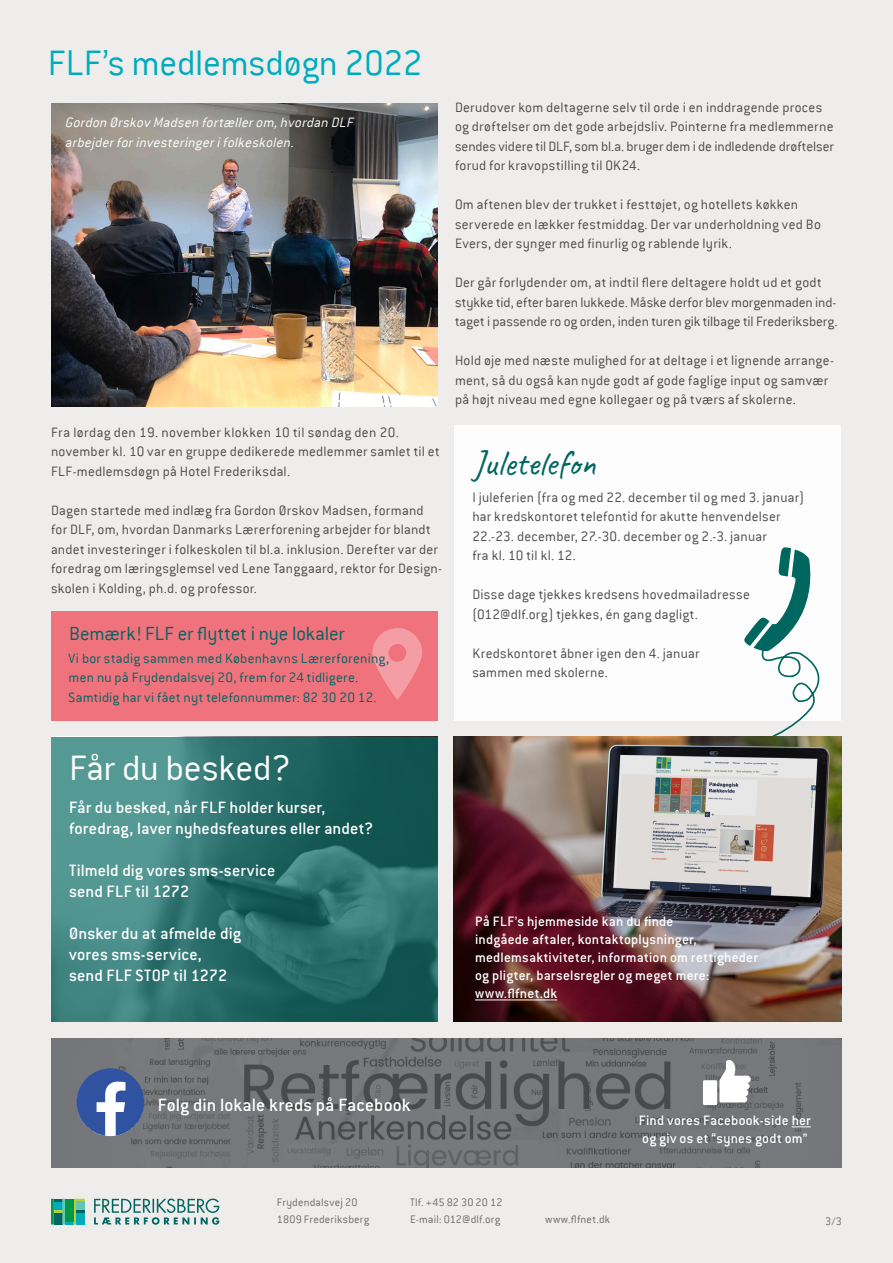
<style>
.page{position:relative;width:893px;height:1263px;background:#efedec}
.page>*{position:absolute;margin:0;border:0;box-sizing:border-box;transform-origin:0 0}
.t1{font:300 39px "Conduit ITC";letter-spacing:-.01em;color:#00acbc}
.t2{font:300 39px "Conduit ITC";letter-spacing:-.01em;color:#fff}
.t3{font:36px "Caveat";color:#006660}
.t4{font:300 21px "Conduit ITC";letter-spacing:-.005em;color:#006660}
.t5{font:500 19.5px "Conduit ITC";letter-spacing:.005em;color:#fff}
.t6{font:500 18px "Conduit ITC";letter-spacing:.005em;color:#fff}
.t7{font:300 15px/19.5px "Conduit ITC";letter-spacing:.015em;color:#4b4c4d}
.t8{font:500 15px "Conduit ITC";letter-spacing:.015em;color:#fff}
.t9{font:300 15px "Conduit ITC";letter-spacing:.01em;color:#006660}
.t10{font:italic 300 15px/19.5px "Conduit ITC";color:#fff}
.t11{font:300 15px "Conduit ITC";letter-spacing:-.005em;color:#4b4c4d}
.t12{font:300 12px "Conduit ITC";letter-spacing:.015em;color:#6c6d70}
</style>
<div class="page">
<svg style="left:51px;top:736px;width:387px;height:285px;background:#317572"></svg>
<img style="left:51px;top:1038px;width:790px;height:130px">
<svg style="left:792px;top:1126px;width:19px;height:1px"></svg>
<svg style="left:77px;top:1068px;width:67px;height:67px;background:#6279a9"></svg>
<div style="left:703px;top:1080px;width:14px;height:25px;background:#fff"></div>
<svg style="left:719px;top:1060px;width:32px;height:42px"></svg>
<svg style="left:94px;top:1198px;width:125px;height:27px"></svg>
<svg style="left:51px;top:1199px;width:34px;height:25px"></svg>
<div style="left:454px;top:425px;width:386px;height:296px;background:#fff"></div>
<div style="left:51px;top:611px;width:387px;height:110px;background:#f0727c"></div>
<svg style="left:744px;top:547px;width:76px;height:189px"></svg>
<img style="left:51px;top:103px;width:387px;height:303px">
<img style="left:454px;top:736px;width:387px;height:285px">
<hr style="left:475px;top:999px;width:82px;height:1px;background:#fff">
<svg style="left:372px;top:628px;width:50px;height:72px"></svg>
<p class="t1" style="left:48px;top:42px;width:376px">FLF’s medlemsdøgn 2022</p>
<p class="t10" style="left:65px;top:113px;width:293px">Gordon Ørskov Madsen fortællerom,hvordan DLF arbejderforinvesteringerifolkeskolen.</p>
<p class="t7" style="left:51px;top:422px;width:349px">Fra lørdag den 19. november klokken 10 til søndag den 20.</p>
<p class="t7" style="left:51px;top:442px;width:390px">november kl. 10 var en gruppe dedikerede medlemmer samlet til et<br>FLF-medlemsdøgn på Hotel Frederiksdal.</p>
<p class="t7" style="left:51px;top:500px;width:393px">Dagen startede med indlæg fra Gordon Ørskov Madsen, formand for DLF, om, hvordan Danmarks Lærerforening arbejder for blandt andet investeringer i folkeskolen til bl.a. inklusion. Derefter var der foredrag om læringsglemsel ved Lene Tanggaard, rektor for Design&shy;skolen i Kolding, ph.d. og professor.</p>
<p class="t4" style="left:69px;top:622px;width:277px">Bemærk! FLF er flyttet i nye lokaler</p>
<p class="t9" style="left:69px;top:650px;width:322px">Vi bor stadig sammen med Københavns Lærerforening,</p>
<p class="t9" style="left:69px;top:669px;width:291px">men nu på Frydendalsvej 20, frem for 24 tidligere.</p>
<p class="t9" style="left:69px;top:689px;width:310px">Samtidig har vi fået nyt telefonnummer: 82 30 20 12.</p>
<p class="t7" style="left:455px;top:97px;width:380px">Derudover kom deltagerne selv til orde i en inddragende proces og drøftelser om det gode arbejdsliv. Pointerne fra medlemmerne sendes videre til DLF, som bl.a. bruger dem i de indledende drøftelser forud for kravopstilling til OK24.</p>
<p class="t7" style="left:455px;top:195px;width:367px">Om aftenen blev der trukket i festtøjet, og hotellets køkken serverede en lækker festmiddag. Der var underholdning ved Bo<br>Evers, der synger med finurlig og rablende lyrik.</p>
<p class="t7" style="left:455px;top:273px;width:383px">Der går forlydender om, at indtil flere deltagere holdt ud et godt stykke tid, efter baren lukkede. Måske derfor blev morgenmaden ind-</p>
<p class="t11" style="left:455px;top:313px;width:384px">taget i passende ro og orden, inden turen gik tilbage til Frederiksberg.</p>
<p class="t7" style="left:455px;top:351px;width:380px">Hold øje med næste mulighed for at deltage i et lignende arrange&shy;ment, så du også kan nyde godt af gode faglige input og samvær på højt niveau med egne kollegaer og på tværs af skolerne.</p>
<p class="t3" style="left:472px;top:440px;width:125px">Juletelefon</p>
<p class="t7" style="left:472px;top:487px;width:333px">I juleferien (fra og med 22. december til og med 3. januar)</p>
<p class="t7" style="left:472px;top:507px;width:310px">har kredskontoret telefontid for akutte henvendelser</p>
<p class="t7" style="left:472px;top:526px;width:296px">22.-23. december, 27.-30. december og 2.-3. januar</p>
<p class="t7" style="left:472px;top:546px;width:105px">fra kl. 10 til kl. 12.</p>
<p class="t7" style="left:472px;top:585px;width:279px">Disse dage tjekkes kredsens hovedmailadresse</p>
<p class="t7" style="left:472px;top:604px;width:227px">(012@dlf.org) tjekkes, én gang dagligt.</p>
<p class="t7" style="left:472px;top:643px;width:229px">Kredskontoret åbner igen den 4. januar</p>
<p class="t7" style="left:472px;top:663px;width:137px">sammen med skolerne.</p>
<p class="t2" style="left:69px;top:747px;width:223px">Får du besked?</p>
<p class="t6" style="left:69px;top:797px;width:258px">Får du besked, når FLF holder kurser,</p>
<p class="t6" style="left:69px;top:818px;width:306px">foredrag, laver nyhedsfeatures eller andet?</p>
<p class="t6" style="left:69px;top:860px;width:208px">Tilmeld dig vores sms-service</p>
<p class="t6" style="left:69px;top:881px;width:122px">send FLF til 1272</p>
<p class="t6" style="left:69px;top:923px;width:173px">Ønsker du at afmelde dig</p>
<p class="t6" style="left:69px;top:944px;width:134px">vores sms-service,</p>
<p class="t6" style="left:69px;top:965px;width:160px">send FLF STOP til 1272</p>
<p class="t8" style="left:475px;top:913px;width:200px">På FLF’s hjemmeside kan du finde</p>
<p class="t8" style="left:475px;top:931px;width:223px">indgåede aftaler, kontaktoplysninger,</p>
<p class="t8" style="left:475px;top:949px;width:284px">medlemsaktiviteter, information om rettigheder</p>
<p class="t8" style="left:475px;top:967px;width:236px">og pligter, barselsregler og meget mere:</p>
<p class="t8" style="left:475px;top:985px;width:84px">www.flfnet.dk</p>
<p class="t5" style="left:158px;top:1094px;width:254px">Følg din lokale kreds på Facebook</p>
<p class="t8" style="left:639px;top:1112px;width:174px">Find vores Facebook-side her</p>
<p class="t8" style="left:642px;top:1130px;width:167px">og giv os et “synes godt om”</p>
<p class="t12" style="left:277px;top:1196px;width:82px">Frydendalsvej 20</p>
<p class="t12" style="left:277px;top:1213px;width:94px">1809 Frederiksberg</p>
<p class="t12" style="left:410px;top:1196px;width:94px">Tlf. +45 82 30 20 12</p>
<p class="t12" style="left:410px;top:1213px;width:92px">E-mail: 012@dlf.org</p>
<p class="t12" style="left:545px;top:1213px;width:67px">www.flfnet.dk</p>
<p class="t12" style="left:825px;top:1214px;width:18px">3/3</p>
</div>
